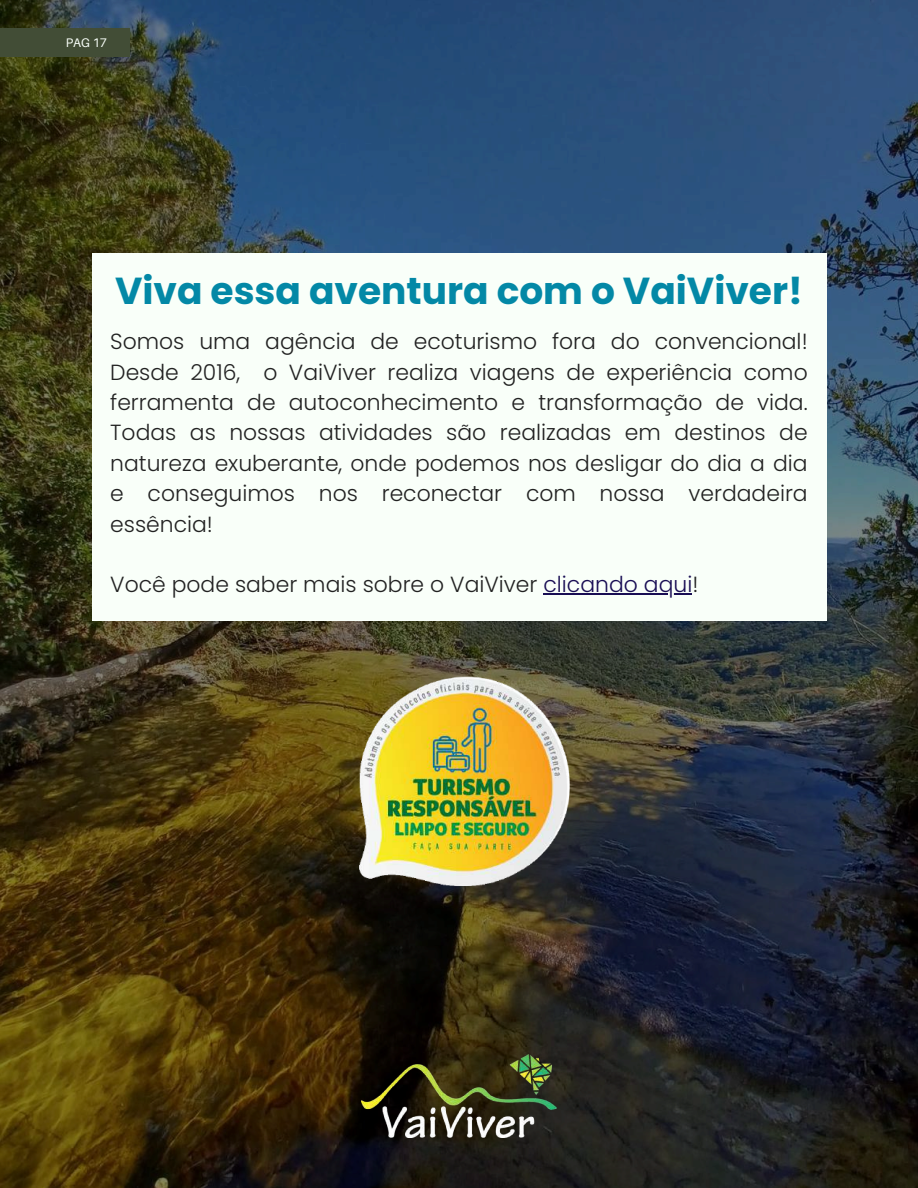
<style>
.page{position:relative;width:918px;height:1188px;background:#fff}
.page>*{position:absolute;margin:0;border:0;box-sizing:border-box;transform-origin:0 0}
.t1{font:700 37.65px "Poppins";color:#0388a6}
.t2{font:300 21.9px/30.3px "Poppins";color:#222;text-align:justify}
.t3{font:12.45px "Aileron";color:#f9fff9}
.s1{color:#190e54}
</style>
<div class="page">
<img style="left:0;top:0;width:918px;height:1188px">
<div style="left:0;top:29px;width:130px;height:28px;background:#424d36"></div>
<div style="left:92px;top:253px;width:734px;height:367px;background:#f9fff9"></div>
<img style="left:361px;top:1054px;width:196px;height:84px">
<img style="left:347px;top:669px;width:225px;height:225px">
<hr style="left:544px;top:593px;width:148px;height:2px;background:#190e54">
<p class="t3" style="left:66px;top:35px;width:43px">PAG 17</p>
<h1 class="t1" style="left:115px;top:265px;width:689px">Viva essa aventura com o VaiViver!</h1>
<p class="t2" style="left:110px;top:326px;width:699px">Somos uma agência de ecoturismo fora do convencional!<br>Desde 2016, o VaiViver realiza viagens de experiência como ferramenta de autoconhecimento e transformação de vida.<br>Todas as nossas atividades são realizadas em destinos de natureza exuberante, onde podemos nos desligar do dia a dia e conseguimos nos reconectar com nossa verdadeira essência!</p>
<p class="t2" style="left:110px;top:569px;width:590px">Você pode saber mais sobre o VaiViver <span class="s1">clicando aqui</span>!</p>
</div>
